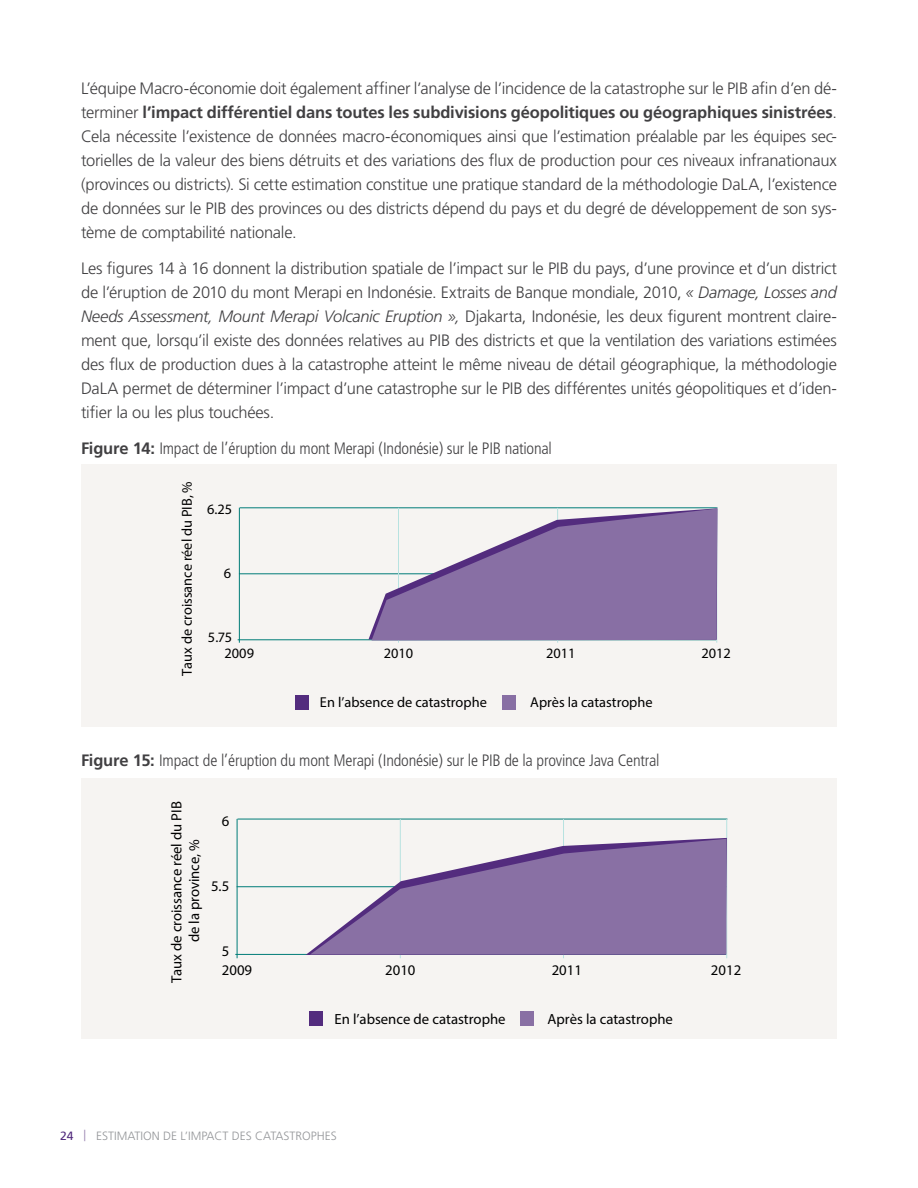
<style>
.page{position:relative;width:918px;height:1188px;background:#fff}
.page>*{position:absolute;margin:0;border:0;box-sizing:border-box;transform-origin:0 0}
.t1{font:300 16.5px/24px "Frutiger";letter-spacing:-.015em;color:#414042;text-align:justify}
.t2{font:300 condensed 16.5px "Frutiger";letter-spacing:-.015em;color:#414042}
.t3{font:300 14.7px/17.7px "Unit";color:#000;text-align:center}
.t4{font:300 14.4px "Unit";color:#000}
.t5{font:300 12px "Frutiger";color:#939598}
.s1{font-weight:700}
.s2{font-style:italic}
.s3{font-weight:700;font-stretch:normal}
.s4{font-weight:400;color:#532c7e}
.s5{font-size:15px;color:#9781af}
</style>
<div class="page">
<div style="left:81px;top:464px;width:756px;height:262px;background:#f6f4f2"></div>
<div style="left:295px;top:695px;width:13px;height:15px;background:#532c7e"></div>
<div style="left:502px;top:695px;width:14px;height:14px;background:#886fa4"></div>
<hr style="left:238px;top:639px;width:478px;height:1px;background:#007c78">
<hr style="left:239px;top:573px;width:478px;height:1px;background:#007c78">
<hr style="left:240px;top:507px;width:477px;height:1px;background:#007c78">
<hr style="left:239px;top:508px;width:1px;height:135px;background:#007c78">
<hr style="left:398px;top:508px;width:1px;height:135px;background:#b7e2e0">
<hr style="left:557px;top:508px;width:1px;height:135px;background:#b7e2e0">
<hr style="left:716px;top:508px;width:1px;height:135px;background:#b7e2e0">
<svg style="left:372px;top:509px;width:345px;height:132px;fill:#886fa4"></svg>
<div style="left:81px;top:778px;width:756px;height:261px;background:#f6f4f2"></div>
<div style="left:309px;top:1011px;width:13px;height:15px;background:#532c7e"></div>
<div style="left:520px;top:1011px;width:14px;height:15px;background:#8970a4"></div>
<hr style="left:235px;top:954px;width:491px;height:1px;background:#007c78">
<hr style="left:237px;top:886px;width:490px;height:1px;background:#007c78">
<hr style="left:238px;top:819px;width:489px;height:1px;background:#007c78">
<hr style="left:237px;top:819px;width:1px;height:139px;background:#007c78">
<hr style="left:400px;top:819px;width:1px;height:139px;background:#b7e2e0">
<hr style="left:563px;top:819px;width:1px;height:139px;background:#b7e2e0">
<hr style="left:726px;top:819px;width:1px;height:139px;background:#b7e2e0">
<svg style="left:310px;top:839px;width:416px;height:116px;fill:#8970a4"></svg>
<p class="t1" style="left:81px;top:76px;width:758px">L’équipe Macro-économie doit également affiner l’analyse de l’incidence de la catastrophe sur le PIB afin d’en dé&shy;terminer <span class="s1">l’impact différentiel dans toutes les subdivisions géopolitiques ou géographiques sinistrées</span>.<br>Cela nécessite l’existence de données macro-économiques ainsi que l’estimation préalable par les équipes sec&shy;torielles de la valeur des biens détruits et des variations des flux de production pour ces niveaux infranationaux (provinces ou districts). Si cette estimation constitue une pratique standard de la méthodologie DaLA, l’existence de données sur le PIB des provinces ou des districts dépend du pays et du degré de développement de son sys&shy;tème de comptabilité nationale.</p>
<p class="t1" style="left:81px;top:256px;width:758px">Les figures 14 à 16 donnent la distribution spatiale de l’impact sur le PIB du pays, d’une province et d’un district de l’éruption de 2010 du mont Merapi en Indonésie. Extraits de Banque mondiale, 2010, <span class="s2">« Damage, Losses and Needs Assessment, Mount Merapi Volcanic Eruption »,</span> Djakarta, Indonésie, les deux figurent montrent claire&shy;ment que, lorsqu’il existe des données relatives au PIB des districts et que la ventilation des variations estimées des flux de production dues à la catastrophe atteint le même niveau de détail géographique, la méthodologie DaLA permet de déterminer l’impact d’une catastrophe sur le PIB des différentes unités géopolitiques et d’iden&shy;tifier la ou les plus touchées.</p>
<p class="t2" style="left:81px;top:439px;width:472px"><span class="s3">Figure 14:</span> Impact de l’éruption du mont Merapi (Indonésie) sur le PIB national</p>
<p class="t4" style="left:178px;top:676px;width:196px;rotate:-90deg">Taux de croissance réel du PIB, %</p>
<p class="t4" style="left:207px;top:501px;width:26px">6.25</p>
<p class="t4" style="left:224px;top:564px;width:9px">6</p>
<p class="t4" style="left:208px;top:628px;width:26px">5.75</p>
<p class="t4" style="left:225px;top:644px;width:31px">2009</p>
<p class="t4" style="left:384px;top:644px;width:31px">2010</p>
<p class="t4" style="left:546px;top:644px;width:31px">2011</p>
<p class="t4" style="left:701px;top:644px;width:31px">2012</p>
<p class="t4" style="left:320px;top:694px;width:168px">En l’absence de catastrophe</p>
<p class="t4" style="left:530px;top:694px;width:124px">Après la catastrophe</p>
<p class="t2" style="left:81px;top:751px;width:580px"><span class="s3">Figure 15:</span> Impact de l’éruption du mont Merapi (Indonésie) sur le PIB de la province Java Central</p>
<p class="t3" style="left:168px;top:983px;width:183px;rotate:-90deg">Taux de croissance réel du PIB de la province, %</p>
<p class="t3" style="left:222px;top:812px;width:9px">6</p>
<p class="t3" style="left:211px;top:877px;width:20px">5.5</p>
<p class="t3" style="left:222px;top:942px;width:9px">5</p>
<p class="t3" style="left:222px;top:961px;width:32px">2009</p>
<p class="t3" style="left:385px;top:961px;width:32px">2010</p>
<p class="t3" style="left:552px;top:961px;width:32px">2011</p>
<p class="t3" style="left:711px;top:961px;width:32px">2012</p>
<p class="t3" style="left:334px;top:1010px;width:173px">En l’absence de catastrophe</p>
<p class="t3" style="left:547px;top:1010px;width:127px">Après la catastrophe</p>
<p class="t5" style="left:60px;top:1129px;width:278px"><span class="s4">24</span> <span class="s5">|</span> ESTIMATION DE L’IMPACT DES CATASTROPHES</p>
</div>
